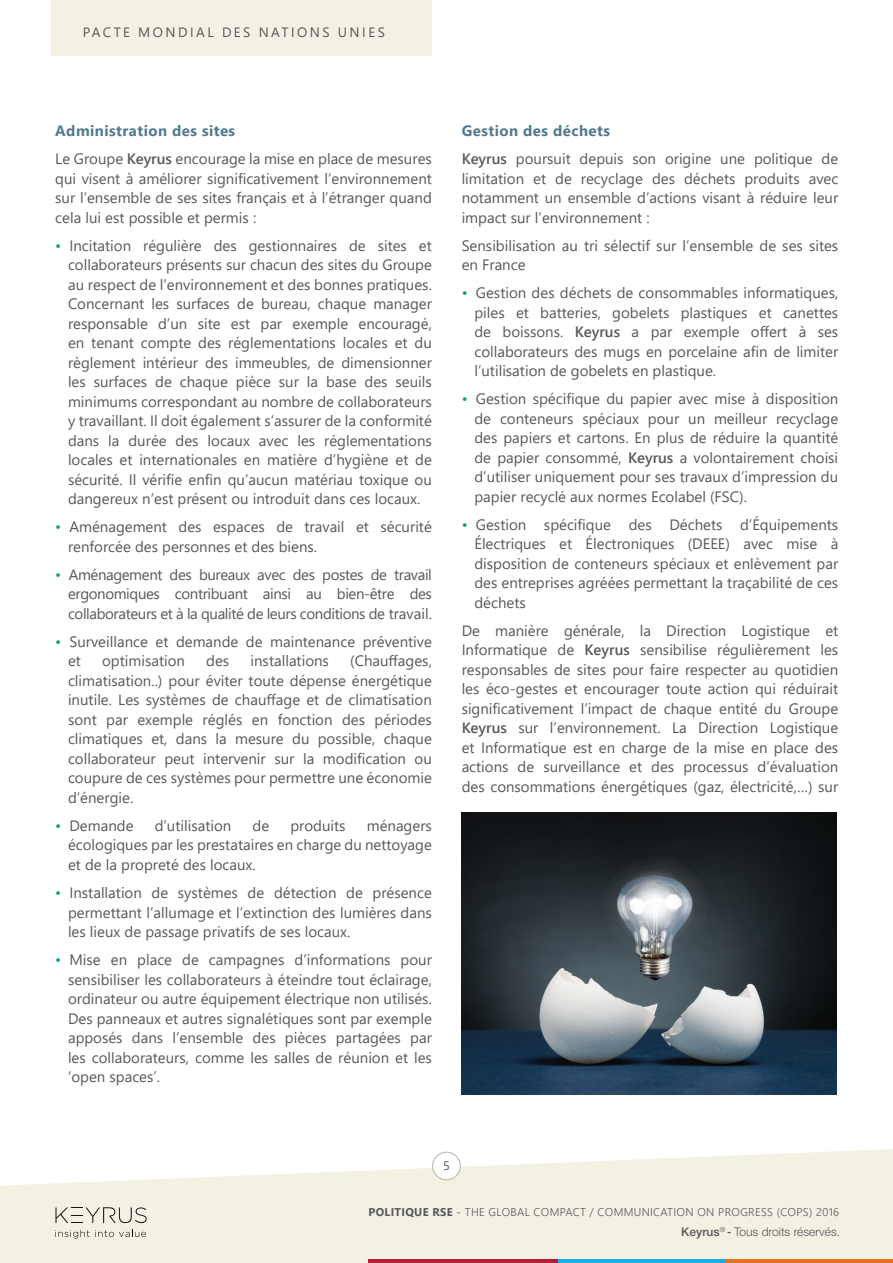
<style>
.page{position:relative;width:893px;height:1263px;background:#fff}
.page>*{position:absolute;margin:0;border:0;box-sizing:border-box;transform-origin:0 0}
.t1{font:15px/19.5px "Segoe UI";color:#57585a;text-align:justify}
.t2{font:13.5px "Segoe UI";letter-spacing:.185em;color:#57585a}
.t3{font:12.45px "Segoe UI";color:#57585a}
.t4{font:300 12px "Helvetica Neue LT Pro";color:#57585a}
.t5{font:300 11.25px "Segoe UI";letter-spacing:.03em;color:#57585a}
.s1{font-weight:700;color:#527a8d}
.s2{font-weight:600}
.s3{color:#0da466}
.s4{font-weight:700}
.s5{font-weight:400}
.s6{font-weight:500}
.s7{font-weight:500;font-stretch:condensed}
</style>
<div class="page">
<img style="left:461px;top:813px;width:376px;height:281px">
<div style="left:51px;top:0;width:381px;height:55px;background:#f3f0e4"></div>
<svg style="left:0;top:1149px;width:893px;height:114px;fill:#f3f0e4"></svg>
<svg style="left:56px;top:1207px;width:91px;height:17px;background:#d2d0c6"></svg>
<svg style="left:55px;top:1230px;width:91px;height:8px"></svg>
<hr style="left:368px;top:1259px;width:190px;height:4px;background:#af2038">
<hr style="left:558px;top:1259px;width:167px;height:4px;background:#1eaae2">
<hr style="left:725px;top:1259px;width:168px;height:4px;background:#e57325">
<div style="left:433px;top:1152px;width:27px;height:28px;background:#fff;border-radius:50%"></div>
<div style="left:432px;top:1151px;width:29px;height:29px;border:1px solid #c3c0b5;border-radius:50%"></div>
<p class="t2" style="left:83px;top:22px;width:304px">PACTE MONDIAL DES NATIONS UNIES</p>
<p class="t1" style="left:55px;top:117px;width:378px;line-height:28px"><span class="s1">Administration des sites<br></span>Le Groupe <span class="s2">Keyrus</span> encourage la mise en place de mesures</p>
<p class="t1" style="left:55px;top:168px;width:378px">qui visent à améliorer significativement l’environnement sur l’ensemble de ses sites français et à l’étranger quand cela lui est possible et permis :</p>
<p class="t1" style="left:68px;top:236px;width:365px;text-indent:-13px"><span class="s3">•</span> Incitation régulière des gestionnaires de sites et collaborateurs présents sur chacun des sites du Groupe au respect de l’environnement et des bonnes pratiques.<br>Concernant les surfaces de bureau, chaque manager responsable d’un site est par exemple encouragé, en tenant compte des réglementations locales et du règlement intérieur des immeubles, de dimensionner les surfaces de chaque pièce sur la base des seuils minimums correspondant au nombre de collaborateurs y travaillant. Il doit également s’assurer de la conformité dans la durée des locaux avec les réglementations locales et internationales en matière d’hygiène et de sécurité. Il vérifie enfin qu’aucun matériau toxique ou dangereux n’est présent ou introduit dans ces locaux.</p>
<p class="t1" style="left:68px;top:517px;width:365px;text-indent:-13px"><span class="s3">•</span> Aménagement des espaces de travail et sécurité renforcée des personnes et des biens.</p>
<p class="t1" style="left:68px;top:565px;width:365px;text-indent:-13px"><span class="s3">•</span> Aménagement des bureaux avec des postes de travail ergonomiques contribuant ainsi au bien-être des collaborateurs et à la qualité de leurs conditions de travail.</p>
<p class="t1" style="left:68px;top:632px;width:365px;text-indent:-13px"><span class="s3">•</span> Surveillance et demande de maintenance préventive et</p>
<p class="t1" style="left:68px;top:651px;width:365px;text-indent:282px">(Chauffages, climatisation..) pour éviter toute dépense énergétique inutile. Les systèmes de chauffage et de climatisation sont par exemple réglés en fonction des périodes climatiques et, dans la mesure du possible, chaque collaborateur peut intervenir sur la modification ou coupure de ces systèmes pour permettre une économie d’énergie.</p>
<p class="t1" style="left:55px;top:816px;width:80px"><span class="s3">•</span> Demande</p>
<p class="t1" style="left:155px;top:816px;width:78px">d’utilisation</p>
<p class="t1" style="left:253px;top:816px;width:18px">de</p>
<p class="t1" style="left:290px;top:816px;width:57px">produits</p>
<p class="t1" style="left:102px;top:651px;width:84px">optimisation</p>
<p class="t1" style="left:206px;top:651px;width:25px">des</p>
<p class="t1" style="left:251px;top:651px;width:80px">installations</p>
<p class="t1" style="left:68px;top:816px;width:365px;text-indent:299px">ménagers écologiques par les prestataires en charge du nettoyage et de la propreté des locaux.</p>
<p class="t1" style="left:68px;top:883px;width:365px;text-indent:-13px"><span class="s3">•</span> Installation de systèmes de détection de présence permettant l’allumage et l’extinction des lumières dans les lieux de passage privatifs de ses locaux.</p>
<p class="t1" style="left:68px;top:950px;width:365px;text-indent:-13px"><span class="s3">•</span> Mise en place de campagnes d’informations pour sensibiliser les collaborateurs à éteindre tout éclairage, ordinateur ou autre équipement électrique non utilisés.<br>Des panneaux et autres signalétiques sont par exemple apposés dans l’ensemble des pièces partagées par les collaborateurs, comme les salles de réunion et les ‘open spaces’.</p>
<p class="t1" style="left:462px;top:117px;width:378px;line-height:28px"><span class="s1">Gestion des déchets<br></span><span class="s2">Keyrus</span> poursuit depuis son origine une politique de</p>
<p class="t1" style="left:462px;top:169px;width:378px">limitation et de recyclage des déchets produits avec notamment un ensemble d’actions visant à réduire leur impact sur l’environnement :</p>
<p class="t1" style="left:462px;top:236px;width:378px">Sensibilisation au tri sélectif sur l’ensemble de ses sites en France</p>
<p class="t1" style="left:474px;top:283px;width:365px;text-indent:-13px"><span class="s3">•</span> Gestion des déchets de consommables informatiques, piles et batteries, gobelets plastiques et canettes de boissons. <span class="s2">Keyrus</span> a par exemple offert à ses collaborateurs des mugs en porcelaine afin de limiter l’utilisation de gobelets en plastique.</p>
<p class="t1" style="left:474px;top:389px;width:365px;text-indent:-13px"><span class="s3">•</span> Gestion spécifique du papier avec mise à disposition de conteneurs spéciaux pour un meilleur recyclage des papiers et cartons. En plus de réduire la quantité de papier consommé, <span class="s2">Keyrus</span> a volontairement choisi d’utiliser uniquement pour ses travaux d’impression du papier recyclé aux normes Ecolabel (FSC).</p>
<p class="t1" style="left:474px;top:515px;width:365px;text-indent:-13px"><span class="s3">•</span> Gestion spécifique des Déchets d’Équipements Électriques et Électroniques (DEEE) avec mise à disposition de conteneurs spéciaux et enlèvement par des entreprises agréées permettant la traçabilité de ces déchets</p>
<p class="t1" style="left:462px;top:621px;width:378px">De manière générale, la Direction Logistique et Informatique de <span class="s2">Keyrus</span> sensibilise régulièrement les responsables de sites pour faire respecter au quotidien les éco-gestes et encourager toute action qui réduirait significativement l’impact de chaque entité du Groupe <span class="s2">Keyrus</span> sur l’environnement. La Direction Logistique et Informatique est en charge de la mise en place des actions de surveillance et des processus d’évaluation des consommations énergétiques (gaz, électricité,…) sur</p>
<p class="t3" style="left:443px;top:1156px;width:8px">5</p>
<p class="t5" style="left:368px;top:1202px;width:472px"><span class="s4">POLITIQUE RSE</span> <span class="s5">-</span> THE GLOBAL COMPACT / COMMUNICATION ON PROGRESS (COPS) 2016</p>
<p class="t4" style="left:681px;top:1224px;width:160px"><span class="s6">Keyrus</span><sup>®</sup> <span class="s7">-</span> Tous droits réservés.</p>
</div>
